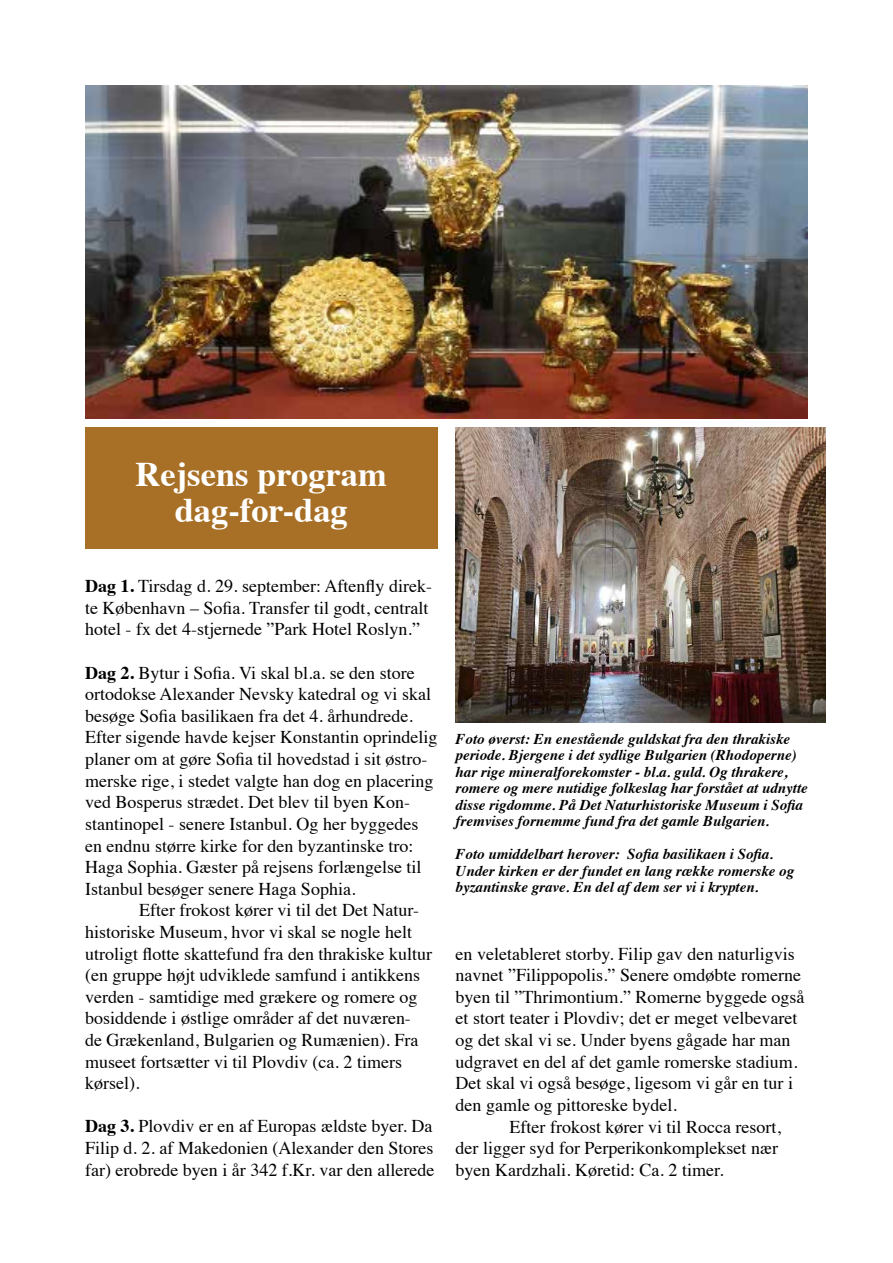
<style>
.page{position:relative;width:893px;height:1263px;background:#fff}
.page>*{position:absolute;margin:0;border:0;box-sizing:border-box;transform-origin:0 0}
.t1{font:700 34.5px/36px "Times";color:#fff;text-align:center}
.t2{font:18px/21.6px "Times";color:#000}
.t3{font:italic 700 15px/16.5px "Times";color:#000}
.s1{font-weight:700}
</style>
<div class="page">
<img style="left:85px;top:85px;width:723px;height:333px">
<img style="left:455px;top:427px;width:371px;height:296px">
<div style="left:85px;top:427px;width:352px;height:122px;background:#a87026"></div>
<h1 class="t1" style="left:136px;top:452px;width:253px">Rejsens program dag-for-dag</h1>
<p class="t2" style="left:85px;top:574px;width:349px"><span class="s1">Dag 1.</span> Tirsdag d. 29. september: Aftenfly direk&shy;te København – Sofia. Transfer til godt, centralt hotel - fx det 4-stjernede ”Park Hotel Roslyn.”</p>
<p class="t2" style="left:85px;top:660px;width:354px"><span class="s1">Dag 2.</span> Bytur i Sofia. Vi skal bl.a. se den store ortodokse Alexander Nevsky katedral og vi skal besøge Sofia basilikaen fra det 4. århundrede.<br>Efter sigende havde kejser Konstantin oprindelig planer om at gøre Sofia til hovedstad i sit østro&shy;merske rige, i stedet valgte han dog en placering ved Bosperus strædet. Det blev til byen Kon&shy;stantinopel - senere Istanbul. Og her byggedes en endnu større kirke for den byzantinske tro:<br>Haga Sophia. Gæster på rejsens forlængelse til Istanbul besøger senere Haga Sophia.</p>
<p class="t2" style="left:85px;top:898px;width:348px;text-indent:54px">Efter frokost kører vi til det Det Natur&shy;historiske Museum, hvor vi skal se nogle helt utroligt flotte skattefund fra den thrakiske kultur (en gruppe højt udviklede samfund i antikkens verden - samtidige med grækere og romere og bosiddende i østlige områder af det nuværen&shy;de Grækenland, Bulgarien og Rumænien). Fra museet fortsætter vi til Plovdiv (ca. 2 timers kørsel).</p>
<p class="t2" style="left:85px;top:1114px;width:351px;text-align:justify"><span class="s1">Dag 3.</span> Plovdiv er en af Europas ældste byer. Da Filip d. 2. af Makedonien (Alexander den Stores far) erobrede byen i år 342 f.Kr. var den allerede</p>
<p class="t3" style="left:456px;top:729px;width:354px">Foto øverst: En enestående guldskat fra den thrakiske periode. Bjergene i det sydlige Bulgarien (Rhodoperne) har rige mineralforekomster - bl.a. guld. Og thrakere, romere og mere nutidige folkeslag har forstået at udnytte disse rigdomme. På Det Naturhistoriske Museum i Sofia fremvises fornemme fund fra det gamle Bulgarien.</p>
<p class="t3" style="left:456px;top:844px;width:340px">Foto umiddelbart herover: Sofia basilikaen i Sofia.<br>Under kirken er der fundet en lang række romerske og byzantinske grave. En del af dem ser vi i krypten.</p>
<p class="t2" style="left:455px;top:941px;width:350px">en veletableret storby. Filip gav den naturligvis navnet ”Filippopolis.” Senere omdøbte romerne byen til ”Thrimontium.” Romerne byggede også et stort teater i Plovdiv; det er meget velbevaret og det skal vi se. Under byens gågade har man udgravet en del af det gamle romerske stadium.<br>Det skal vi også besøge, ligesom vi går en tur i den gamle og pittoreske bydel.</p>
<p class="t2" style="left:455px;top:1114px;width:327px;text-indent:54px">Efter frokost kører vi til Rocca resort, der ligger syd for Perperikonkomplekset nær byen Kardzhali. Køretid: Ca. 2 timer.</p>
</div>
